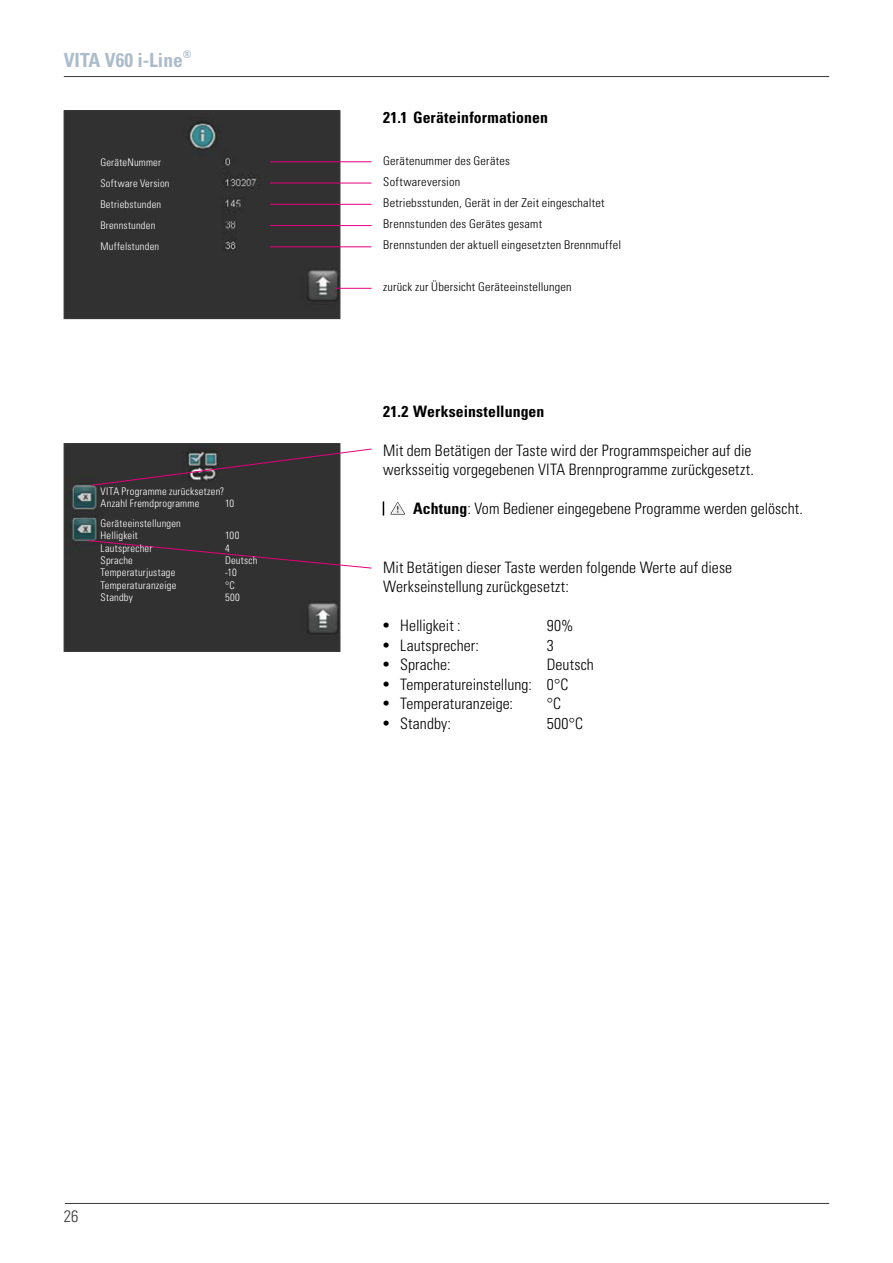
<style>
.page{position:relative;width:893px;height:1263px;background:#fff}
.page>*{position:absolute;margin:0;border:0;box-sizing:border-box;transform-origin:0 0}
.t1{font:700 condensed 19.5px "Univers LT";color:#adbcca}
.t2{font:300 condensed 16.5px "Univers LT";color:#3b3b3a}
.t3{font:300 condensed 15.75px/19.5px "Univers LT";letter-spacing:.005em;color:#000}
.t4{font:700 condensed 15.75px "Univers LT";letter-spacing:.005em;color:#000}
.t5{font:300 condensed 12px/21px "Univers LT";letter-spacing:.015em;color:#000}
.t6{font:300 condensed 10.5px/21px "Univers LT";letter-spacing:.02em;color:#fff}
.s1{font-weight:700}
.s2{font-family:"Times";font-weight:400;font-stretch:normal;font-size:18px}
</style>
<div class="page">
<hr style="left:65px;top:1203px;width:764px;height:1px;background:#3b3b3a">
<hr style="left:64px;top:76px;width:765px;height:1px;background:#3b3b3a">
<div style="left:66px;top:113px;width:272px;height:204px;background:#313131"></div>
<div style="left:64px;top:111px;width:276px;height:208px;border:1px solid #3b3b3a"></div>
<div style="left:66px;top:445px;width:272px;height:205px;background:#313131"></div>
<div style="left:64px;top:443px;width:276px;height:209px;border:1px solid #3b3b3a"></div>
<hr style="left:270px;top:162px;width:102px;height:1px;background:#e5007d">
<hr style="left:270px;top:183px;width:102px;height:1px;background:#e5007d">
<hr style="left:270px;top:204px;width:102px;height:1px;background:#e5007d">
<hr style="left:270px;top:225px;width:102px;height:1px;background:#e5007d">
<hr style="left:270px;top:247px;width:102px;height:1px;background:#e5007d">
<hr style="left:335px;top:288px;width:37px;height:1px;background:#e5007d">
<svg style="left:90px;top:448px;width:282px;height:38px;background:#4e494c"></svg>
<svg style="left:88px;top:540px;width:284px;height:29px;background:#4c4549"></svg>
<svg style="left:383px;top:501px;width:1px;height:15px"></svg>
<svg style="left:390px;top:502px;width:15px;height:13px"></svg>
<p class="t1" style="left:64px;top:48px;width:129px">VITA V60 i-Line<sup>®</sup></p>
<p class="t6" style="left:100px;top:151px;width:71px">GeräteNummer<br>Software Version<br>Betriebstunden<br>Brennstunden<br>Muffelstunden</p>
<p class="t6" style="left:101px;top:485px;width:125px;line-height:12.5px">VITA Programme zurücksetzen?<br>Anzahl Fremdprogramme</p>
<p class="t6" style="left:225px;top:493px;width:11px">10</p>
<p class="t6" style="left:101px;top:517px;width:82px;line-height:12.5px">Geräteeinstellungen<br>Helligkeit</p>
<p class="t6" style="left:225px;top:525px;width:16px">100</p>
<p class="t6" style="left:101px;top:537px;width:53px">Lautsprecher</p>
<p class="t6" style="left:225px;top:537px;width:6px">4</p>
<p class="t6" style="left:101px;top:550px;width:34px">Sprache</p>
<p class="t6" style="left:225px;top:550px;width:34px">Deutsch</p>
<p class="t6" style="left:101px;top:562px;width:76px">Temperaturjustage</p>
<p class="t6" style="left:225px;top:562px;width:13px">-10</p>
<p class="t6" style="left:101px;top:575px;width:77px">Temperaturanzeige</p>
<p class="t6" style="left:225px;top:575px;width:11px">°C</p>
<p class="t6" style="left:101px;top:587px;width:34px">Standby</p>
<p class="t6" style="left:225px;top:587px;width:16px">500</p>
<p class="t4" style="left:383px;top:108px;width:166px">21.1 Geräteinformationen</p>
<p class="t5" style="left:383px;top:150px;width:239px">Gerätenummer des Gerätes<br>Softwareversion<br>Betriebsstunden, Gerät in der Zeit eingeschaltet Brennstunden des Gerätes gesamt<br>Brennstunden der aktuell eingesetzten Brennmuffel</p>
<p class="t5" style="left:383px;top:276px;width:190px">zurück zur Übersicht Geräteeinstellungen</p>
<p class="t4" style="left:383px;top:402px;width:163px">21.2 Werkseinstellungen</p>
<p class="t3" style="left:383px;top:441px;width:372px">Mit dem Betätigen der Taste wird der Programmspeicher auf die werksseitig vorgegebenen VITA Brennprogramme zurückgesetzt.</p>
<p class="t3" style="left:413px;top:499px;width:391px"><span class="s1">Achtung</span>: Vom Bediener eingegebene Programme werden gelöscht.</p>
<p class="t3" style="left:383px;top:558px;width:350px">Mit Betätigen dieser Taste werden folgende Werte auf diese<br>Werkseinstellung zurückgesetzt:</p>
<p class="t3" style="left:383px;top:616px;width:79px"><span class="s2">•</span> Helligkeit :</p>
<p class="t3" style="left:547px;top:616px;width:28px">90%</p>
<p class="t3" style="left:383px;top:636px;width:97px"><span class="s2">•</span> Lautsprecher:</p>
<p class="t3" style="left:547px;top:636px;width:8px">3</p>
<p class="t3" style="left:383px;top:655px;width:69px"><span class="s2">•</span> Sprache:</p>
<p class="t3" style="left:547px;top:655px;width:49px">Deutsch</p>
<p class="t3" style="left:383px;top:675px;width:187px"><span class="s2">•</span> Temperatureinstellung: 0°C</p>
<p class="t3" style="left:383px;top:694px;width:131px"><span class="s2">•</span> Temperaturanzeige:</p>
<p class="t3" style="left:547px;top:694px;width:16px">°C</p>
<p class="t3" style="left:383px;top:714px;width:69px"><span class="s2">•</span> Standby:</p>
<p class="t3" style="left:547px;top:714px;width:38px">500°C</p>
<p class="t2" style="left:64px;top:1206px;width:16px">26</p>
</div>
